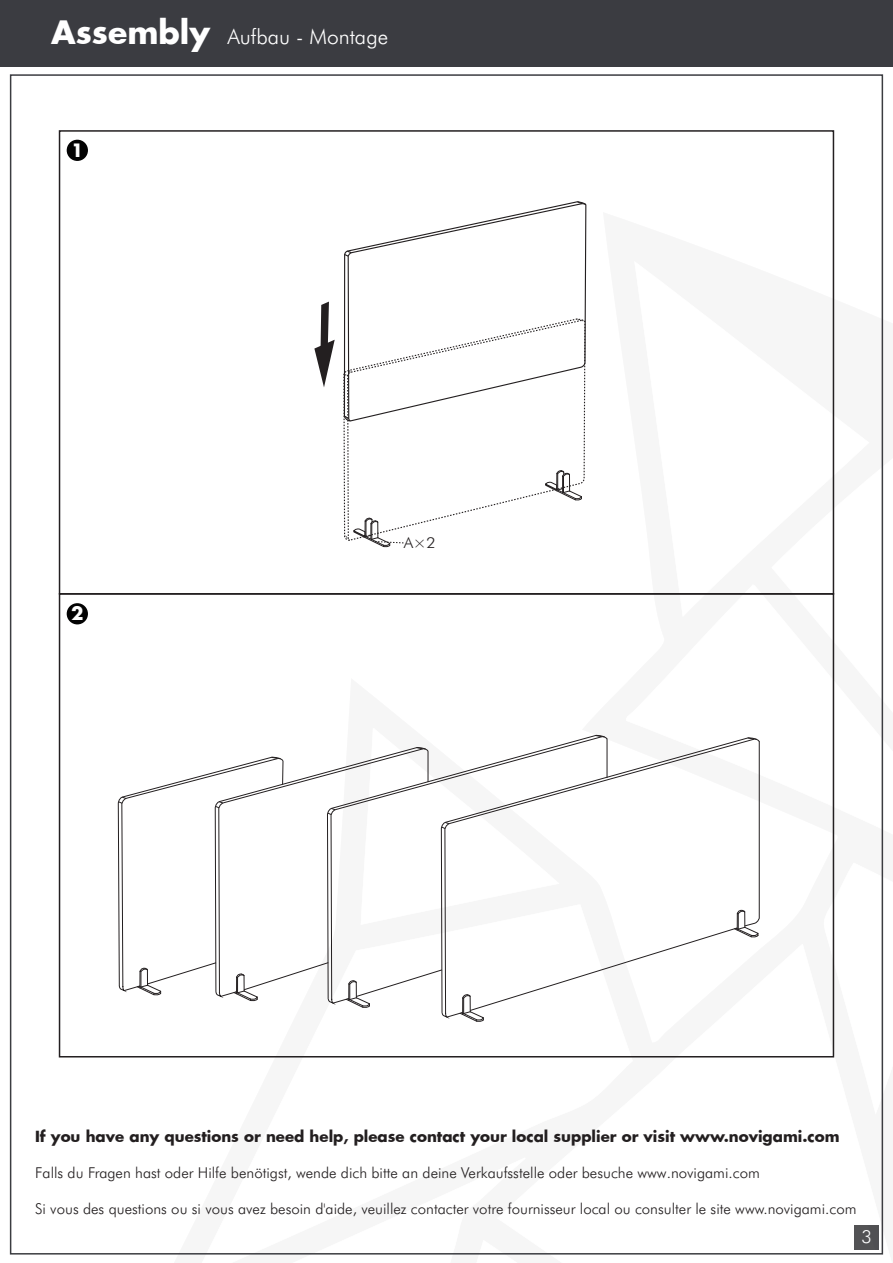
<style>
.page{position:relative;width:893px;height:1263px;background:#fff}
.page>*{position:absolute;margin:0;border:0;box-sizing:border-box;transform-origin:0 0}
.t1{font:300 21px "Futura BT";color:#fff}
.t2{font:700 18px "Futura";color:#fff}
.t3{font:300 18px "Futura BT";color:#fff}
.t4{font:300 15px "Futura BT";color:#231f20}
.t5{font:700 15px "Futura";color:#231f20}
.t6{font:300 15px "Futura BT";color:#231f20;scale:1.06 1}
.s1{font-family:"Futura";font-weight:700;font-size:31.5px}
</style>
<div class="page">
<svg style="left:834px;top:377px;width:50px;height:207px"></svg>
<svg style="left:834px;top:584px;width:50px;height:279px"></svg>
<svg style="left:834px;top:863px;width:50px;height:81px"></svg>
<svg style="left:587px;top:944px;width:297px;height:213px"></svg>
<svg style="left:184px;top:1157px;width:700px;height:98px"></svg>
<div style="left:67px;top:140px;width:21px;height:21px;background:#030303;border-radius:50%"></div>
<div style="left:67px;top:603px;width:21px;height:21px;background:#030303;border-radius:50%"></div>
<div style="left:0;top:0;width:893px;height:67px;background:#3b3c41"></div>
<img style="left:855px;top:1225px;width:24px;height:24px">
<svg style="left:343px;top:202px;width:244px;height:1053px"></svg>
<svg style="left:343px;top:250px;width:10px;height:8px"></svg>
<svg style="left:576px;top:201px;width:11px;height:5px"></svg>
<svg style="left:343px;top:319px;width:243px;height:737px"></svg>
<svg style="left:577px;top:318px;width:9px;height:5px"></svg>
<svg style="left:545px;top:470px;width:37px;height:31px"></svg>
<svg style="left:343px;top:369px;width:9px;height:8px"></svg>
<svg style="left:314px;top:302px;width:21px;height:85px"></svg>
<svg style="left:344px;top:517px;width:60px;height:31px"></svg>
<svg style="left:118px;top:728px;width:642px;height:294px"></svg>
<h1 class="t1" style="left:51px;top:23px;width:338px"><span class="s1">Assembly</span> Aufbau - Montage</h1>
<p class="t2" style="left:71px;top:138px;width:14px">1</p>
<p class="t2" style="left:71px;top:601px;width:14px">2</p>
<p class="t6" style="left:404px;top:534px;width:31px">A×2</p>
<p class="t5" style="left:35px;top:1125px;width:806px">If you have any questions or need help, please contact your local supplier or visit www.novigami.com</p>
<p class="t4" style="left:35px;top:1163px;width:726px">Falls du Fragen hast oder Hilfe benötigst, wende dich bitte an deine Verkaufsstelle oder besuche www.novigami.com</p>
<p class="t4" style="left:35px;top:1199px;width:823px">Si vous des questions ou si vous avez besoin d'aide, veuillez contacter votre fournisseur local ou consulter le site www.novigami.com</p>
<p class="t3" style="left:861px;top:1226px;width:12px">3</p>
</div>
